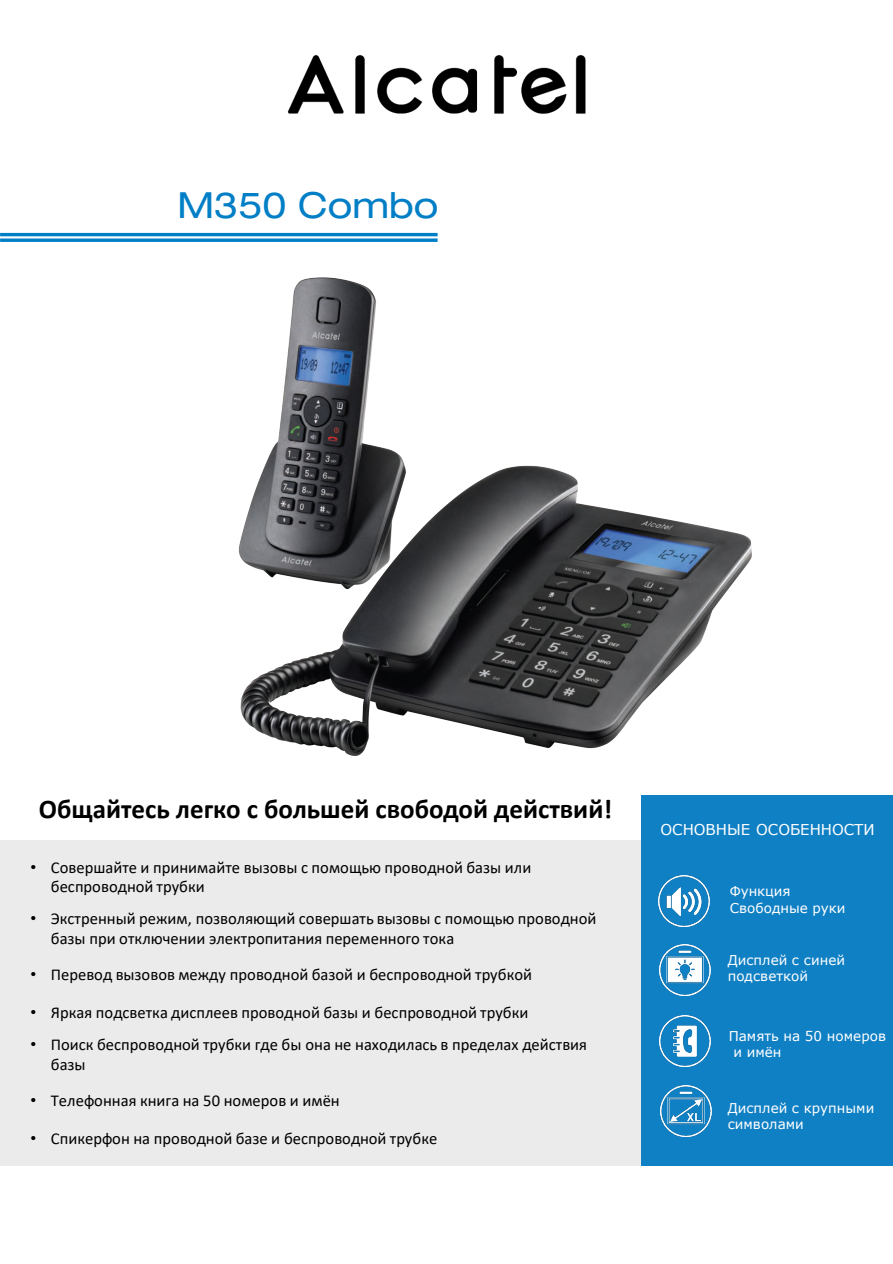
<style>
.page{position:relative;width:893px;height:1264px;background:#fff}
.page>*{position:absolute;margin:0;border:0;box-sizing:border-box;transform-origin:0 0}
.t1{font:expanded 36px "Helvetica Neue LT Std";color:#007ec6}
.t2{font:700 27px "Calibri";color:#000}
.t3{font:16.5px/19.8px "Calibri";color:#000}
.t4{font:15px "Verdana";letter-spacing:-.005em;color:#fff}
.t5{font:13.5px/16.2px "Verdana";letter-spacing:.005em;color:#fff}
.s1{font-family:"Arial"}
</style>
<div class="page">
<div style="left:0;top:840px;width:892px;height:325px;background:#ebebec"></div>
<div style="left:641px;top:795px;width:251px;height:370px;background:#1080c4"></div>
<img style="left:287px;top:55px;width:299px;height:59px">
<img style="left:659px;top:944px;width:51px;height:51px">
<img style="left:659px;top:1015px;width:51px;height:51px">
<img style="left:658px;top:875px;width:51px;height:51px">
<img style="left:660px;top:1085px;width:52px;height:50px">
<img style="left:0;top:232px;width:752px;height:524px">
<p class="t1" style="left:178px;top:183px;width:262px">M350 Combo</p>
<p class="t2" style="left:39px;top:789px;width:575px">Общайтесь легко с большей свободой действий!</p>
<p class="t3" style="left:51px;top:856px;width:482px;text-indent:-20px"><span class="s1">•</span> Совершайте и принимайте вызовы с помощью проводной базы или беспроводной трубки</p>
<p class="t3" style="left:51px;top:908px;width:547px;text-indent:-20px"><span class="s1">•</span> Экстренный режим, позволяющий совершать вызовы с помощью проводной базы при отключении электропитания переменного тока</p>
<p class="t3" style="left:31px;top:963px;width:503px"><span class="s1">•</span> Перевод вызовов между проводной базой и беспроводной трубкой</p>
<p class="t3" style="left:31px;top:1002px;width:499px"><span class="s1">•</span> Яркая подсветка дисплеев проводной базы и беспроводной трубки</p>
<p class="t3" style="left:51px;top:1034px;width:537px;text-indent:-20px"><span class="s1">•</span> Поиск беспроводной трубки где бы она не находилась в пределах действия базы</p>
<p class="t3" style="left:31px;top:1089px;width:311px"><span class="s1">•</span> Телефонная книга на 50 номеров и имён</p>
<p class="t3" style="left:31px;top:1128px;width:408px"><span class="s1">•</span> Спикерфон на проводной базе и беспроводной трубке</p>
<p class="t4" style="left:660px;top:818px;width:216px">ОСНОВНЫЕ ОСОБЕННОСТИ</p>
<p class="t5" style="left:729px;top:883px;width:117px">Функция<br>Свободные руки</p>
<p class="t5" style="left:727px;top:951px;width:119px">Дисплей с синей подсветкой</p>
<p class="t5" style="left:728px;top:1027px;width:159px">Память на 50 номеров</p>
<p class="t5" style="left:733px;top:1043px;width:50px">и имён</p>
<p class="t5" style="left:727px;top:1099px;width:148px">Дисплей с крупными символами</p>
</div>
